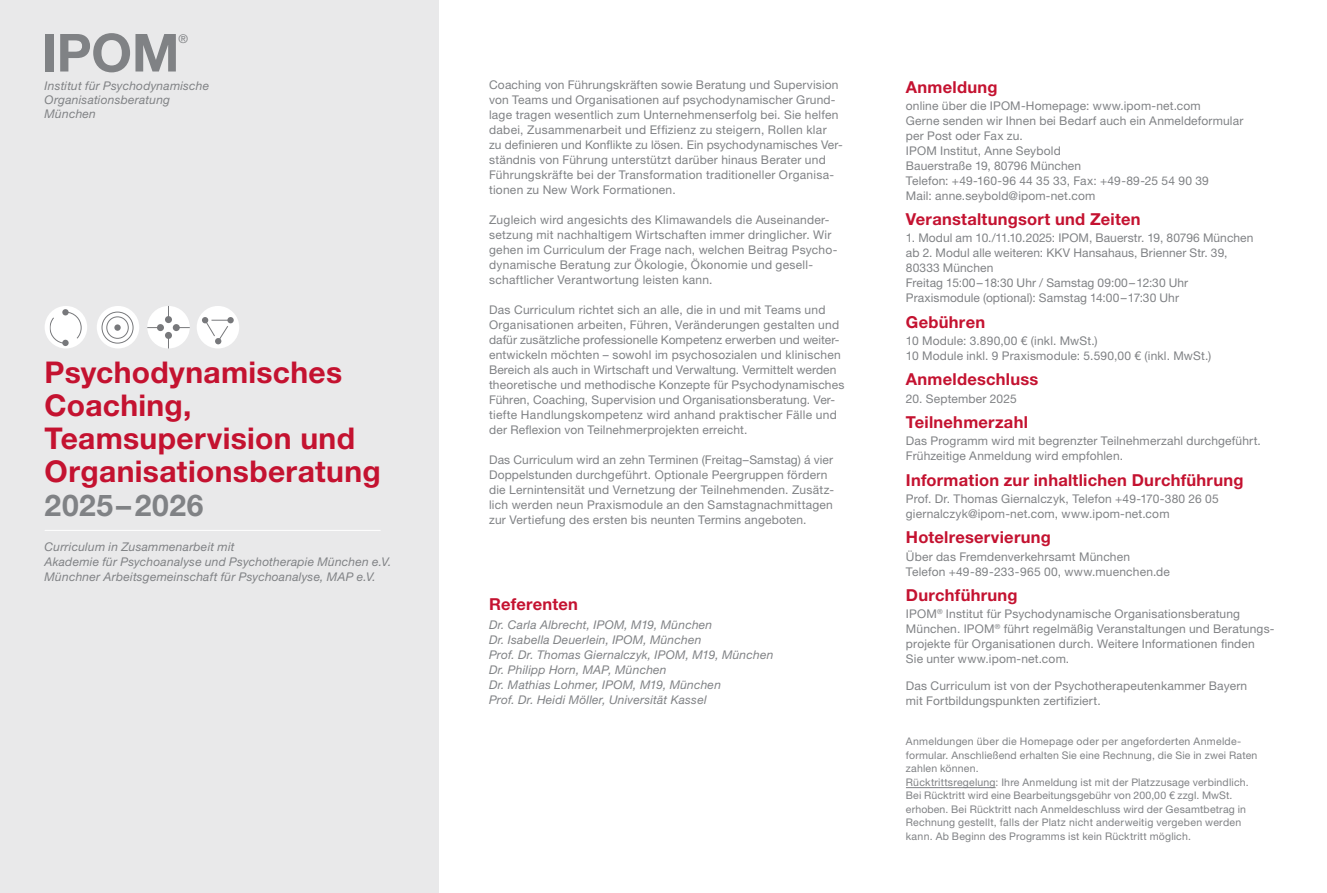
<style>
.page{position:relative;width:1327px;height:893px;background:#fff}
.page>*{position:absolute;margin:0;border:0;box-sizing:border-box;transform-origin:0 0}
.t1{font:700 52.5px "Helvetica Neue LT Std";color:#808285}
.t2{font:700 30px/33px "Helvetica Neue LT Std";letter-spacing:.01em;color:#c41230}
.t3{font:700 30px "Helvetica Neue LT Std";letter-spacing:.02em;color:#808285}
.t4{font:700 16.5px "Helvetica Neue LT Std";letter-spacing:.015em;color:#c41230}
.t5{font:12px/15px "Helvetica Neue LT Std";letter-spacing:.015em;color:#808285}
.t6{font:italic 12px/15px "Helvetica Neue LT Std";letter-spacing:.02em;color:#808285}
.t7{font:10.5px/13.5px "Helvetica Neue LT Std";letter-spacing:.02em;color:#808285}
</style>
<div class="page">
<div style="left:0;top:0;width:438px;height:893px;background:#e9e9ea"></div>
<hr style="left:45px;top:530px;width:336px;height:1px;background:#fff">
<div style="left:45px;top:306px;width:42px;height:42px;background:#fff;border-radius:50%"></div>
<svg style="left:50px;top:312px;width:32px;height:32px"></svg>
<div style="left:62px;top:309px;width:7px;height:6px;background:#77787b;border-radius:50%"></div>
<div style="left:62px;top:340px;width:7px;height:6px;background:#77787b;border-radius:50%"></div>
<div style="left:97px;top:306px;width:42px;height:42px;background:#fff;border-radius:50%"></div>
<svg style="left:101px;top:311px;width:33px;height:33px"></svg>
<div style="left:147px;top:306px;width:43px;height:42px;background:#fff;border-radius:50%"></div>
<div style="left:165px;top:316px;width:7px;height:7px;background:#77787b;border-radius:50%"></div>
<div style="left:157px;top:324px;width:7px;height:7px;background:#77787b;border-radius:50%"></div>
<div style="left:165px;top:332px;width:7px;height:7px;background:#77787b;border-radius:50%"></div>
<div style="left:173px;top:324px;width:7px;height:7px;background:#77787b;border-radius:50%"></div>
<div style="left:197px;top:306px;width:42px;height:42px;background:#fff;border-radius:50%"></div>
<div style="left:227px;top:317px;width:7px;height:6px;background:#77787b;border-radius:50%"></div>
<svg style="left:202px;top:317px;width:30px;height:27px"></svg>
<hr style="left:906px;top:787px;width:89px;height:1px;background:#808285">
<h1 class="t1" style="left:41px;top:20px;width:140px">IPOM</h1>
<p class="t5" style="left:178px;top:31px;width:11px">®</p>
<p class="t6" style="left:45px;top:78px;width:166px;line-height:14.2px">Institut für Psychodynamische<br>Organisationsberatung<br>München</p>
<h3 class="t4" style="left:906px;top:76px;width:93px">Anmeldung</h3>
<p class="t5" style="left:489px;top:77px;width:355px">Coaching von Führungskräften sowie Beratung und Supervision von Teams und Organisationen auf psychodynamischer Grund&shy;lage tragen wesentlich zum Unternehmenserfolg bei. Sie helfen dabei, Zusammenarbeit und Effizienz zu steigern, Rollen klar<br>zu definieren und Konflikte zu lösen. Ein psychodynamisches Ver&shy;ständnis von Führung unterstützt darüber hinaus Berater und Führungskräfte bei der Transformation traditioneller Organisa&shy;tionen zu New Work Formationen.</p>
<p class="t5" style="left:489px;top:212px;width:350px">Zugleich wird angesichts des Klimawandels die Auseinander&shy;setzung mit nachhaltigem Wirtschaften immer dringlicher. Wir gehen im Curriculum der Frage nach, welchen Beitrag Psycho&shy;dynamische Beratung zur Ökologie, Ökonomie und gesell&shy;schaftlicher Verantwortung leisten kann.</p>
<p class="t5" style="left:489px;top:302px;width:357px">Das Curriculum richtet sich an alle, die in und mit Teams und Organisationen arbeiten, Führen, Veränderungen gestalten und dafür zusätzliche professionelle Kompetenz erwerben und weiter&shy;entwickeln möchten – sowohl im psychosozialen und klinischen Bereich als auch in Wirtschaft und Verwaltung. Vermittelt werden theoretische und methodische Konzepte für Psychodynamisches Führen, Coaching, Supervision und Organisationsberatung. Ver&shy;tiefte Handlungskompetenz wird anhand praktischer Fälle und der Reflexion von Teilnehmerprojekten erreicht.</p>
<p class="t5" style="left:489px;top:452px;width:346px">Das Curriculum wird an zehn Terminen (Freitag–Samstag) á vier Doppelstunden durchgeführt. Optionale Peergruppen fördern die Lernintensität und Vernetzung der Teilnehmenden. Zusätz&shy;lich werden neun Praxismodule an den Samstagnachmittagen zur Vertiefung des ersten bis neunten Termins angeboten.</p>
<p class="t5" style="left:906px;top:98px;width:339px">online über die IPOM-Homepage: www.ipom-net.com<br>Gerne senden wir Ihnen bei Bedarf auch ein Anmeldeformular per Post oder Fax zu.<br>IPOM Institut, Anne Seybold<br>Bauerstraße 19, 80796 München<br>Telefon: +49-160-96 44 35 33, Fax: +49-89-25 54 90 39<br>Mail: anne.seybold@ipom-net.com</p>
<h3 class="t4" style="left:906px;top:209px;width:236px">Veranstaltungsort und Zeiten</h3>
<p class="t5" style="left:906px;top:230px;width:349px">1. Modul am 10./11.10.2025: IPOM, Bauerstr. 19, 80796 München ab 2. Modul alle weiteren: KKV Hansahaus, Brienner Str. 39, 80333 München<br>Freitag 15:00–18:30 Uhr / Samstag 09:00–12:30 Uhr Praxismodule (optional): Samstag 14:00–17:30 Uhr</p>
<h3 class="t4" style="left:906px;top:312px;width:81px">Gebühren</h3>
<p class="t5" style="left:906px;top:333px;width:307px">10 Module: 3.890,00 € (inkl. MwSt.)<br>10 Module inkl. 9 Praxismodule: 5.590,00 € (inkl. MwSt.)</p>
<h3 class="t4" style="left:906px;top:369px;width:134px">Anmeldeschluss</h3>
<p class="t5" style="left:906px;top:391px;width:112px">20. September 2025</p>
<h3 class="t4" style="left:906px;top:412px;width:124px">Teilnehmerzahl</h3>
<p class="t5" style="left:906px;top:433px;width:356px">Das Programm wird mit begrenzter Teilnehmerzahl durchgeführt.<br>Frühzeitige Anmeldung wird empfohlen.</p>
<h3 class="t4" style="left:906px;top:470px;width:339px">Information zur inhaltlichen Durchführung</h3>
<p class="t5" style="left:906px;top:491px;width:314px">Prof. Dr. Thomas Giernalczyk, Telefon +49-170-380 26 05 giernalczyk@ipom-net.com, www.ipom-net.com</p>
<h3 class="t4" style="left:906px;top:527px;width:146px">Hotelreservierung</h3>
<p class="t5" style="left:906px;top:549px;width:266px">Über das Fremdenverkehrsamt München<br>Telefon +49-89-233-965 00, www.muenchen.de</p>
<h3 class="t4" style="left:906px;top:585px;width:113px">Durchführung</h3>
<p class="t5" style="left:906px;top:606px;width:369px">IPOM<sup>®</sup> Institut für Psychodynamische Organisationsberatung München. IPOM<sup>®</sup> führt regelmäßig Veranstaltungen und Beratungs&shy;projekte für Organisationen durch. Weitere Informationen finden Sie unter www.ipom-net.com.</p>
<p class="t5" style="left:906px;top:678px;width:343px">Das Curriculum ist von der Psychotherapeutenkammer Bayern mit Fortbildungspunkten zertifiziert.</p>
<p class="t7" style="left:906px;top:735px;width:353px">Anmeldungen über die Homepage oder per angeforderten Anmelde&shy;formular. Anschließend erhalten Sie eine Rechnung, die Sie in zwei Raten zahlen können.<br>Rücktrittsregelung: Ihre Anmeldung ist mit der Platzzusage verbindlich.<br>Bei Rücktritt wird eine Bearbeitungsgebühr von 200,00 € zzgl. MwSt. erhoben. Bei Rücktritt nach Anmeldeschluss wird der Gesamtbetrag in Rechnung gestellt, falls der Platz nicht anderweitig vergeben werden kann. Ab Beginn des Programms ist kein Rücktritt möglich.</p>
<h2 class="t2" style="left:45px;top:355px;width:337px">Psychodynamisches<br>Coaching,<br>Teamsupervision und<br>Organisationsberatung</h2>
<h2 class="t3" style="left:45px;top:487px;width:160px">2025– 2026</h2>
<p class="t6" style="left:45px;top:539px;width:348px">Curriculum in Zusammenarbeit mit<br>Akademie für Psychoanalyse und Psychotherapie München e.V.<br>Münchner Arbeitsgemeinschaft für Psychoanalyse, MAP e.V.</p>
<h3 class="t4" style="left:489px;top:594px;width:90px">Referenten</h3>
<p class="t6" style="left:489px;top:617px;width:286px">Dr. Carla Albrecht, IPOM, M19, München<br>Dr. Isabella Deuerlein, IPOM, München<br>Prof. Dr. Thomas Giernalczyk, IPOM, M19, München Dr. Philipp Horn, MAP, München<br>Dr. Mathias Lohmer, IPOM, M19, München<br>Prof. Dr. Heidi Möller, Universität Kassel</p>
</div>
